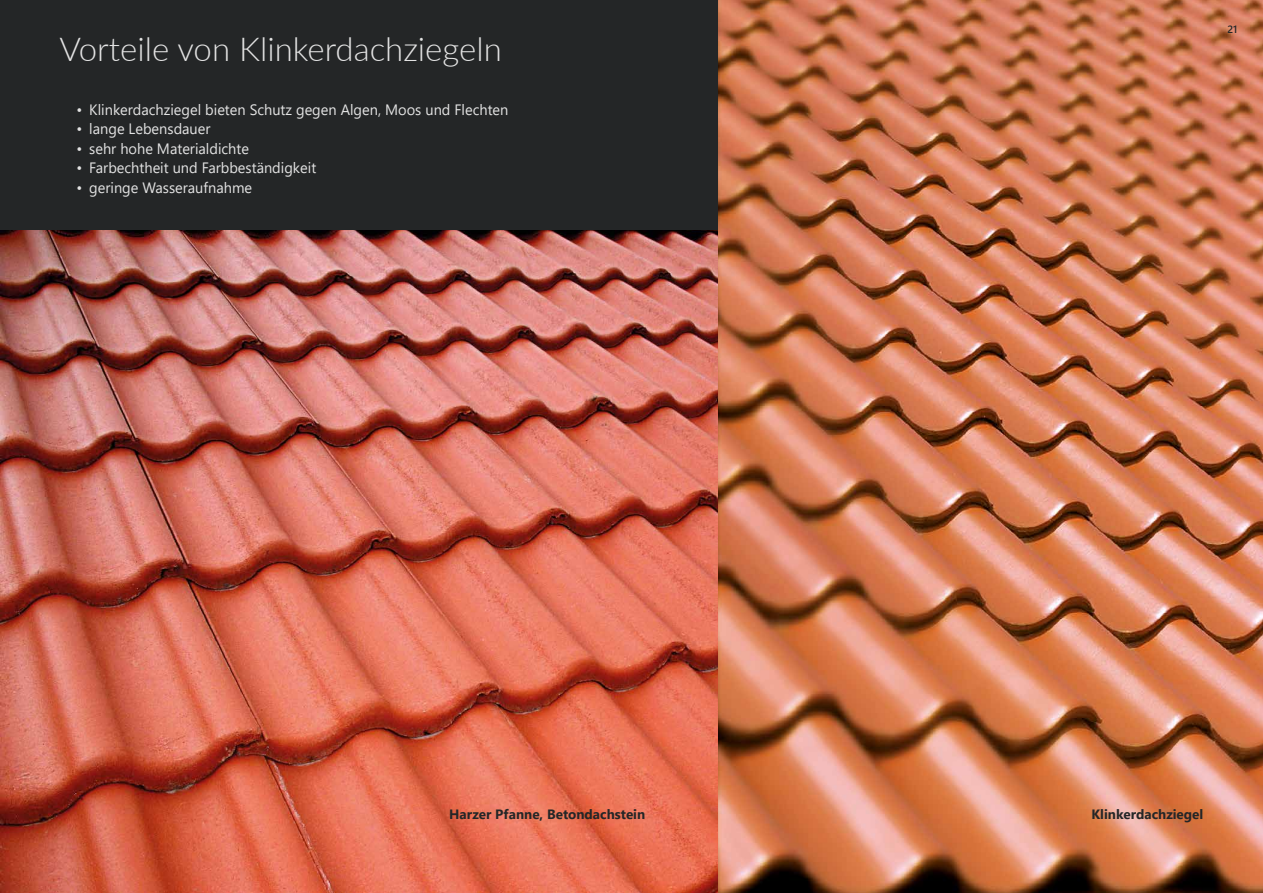
<style>
.page{position:relative;width:1263px;height:893px;background:#fff}
.page>*{position:absolute;margin:0;border:0;box-sizing:border-box;transform-origin:0 0}
.t1{font:300 33px "Lato";color:#e3e3e3}
.t2{font:15px "Segoe UI";color:#e3e3e3}
.t3{font:700 13.5px "Segoe UI";color:#242627}
.t4{font:600 10.5px "Segoe UI";color:#242627}
</style>
<div class="page">
<img style="left:717px;top:0;width:546px;height:893px">
<img style="left:0;top:230px;width:717px;height:663px">
<div style="left:0;top:0;width:717px;height:230px;background:#242627"></div>
<h1 class="t1" style="left:60px;top:26px;width:444px">Vorteile von Klinkerdachziegeln</h1>
<p class="t2" style="left:77px;top:95px;width:433px">• Klinkerdachziegel bieten Schutz gegen Algen, Moos und Flechten</p>
<p class="t2" style="left:77px;top:115px;width:136px">• lange Lebensdauer</p>
<p class="t2" style="left:77px;top:134px;width:174px">• sehr hohe Materialdichte</p>
<p class="t2" style="left:77px;top:154px;width:241px">• Farbechtheit und Farbbeständigkeit</p>
<p class="t2" style="left:77px;top:173px;width:177px">• geringe Wasseraufnahme</p>
<p class="t4" style="left:1227px;top:20px;width:12px">21</p>
<p class="t3" style="left:449px;top:802px;width:198px">Harzer Pfanne, Betondachstein</p>
<p class="t3" style="left:1091px;top:802px;width:113px">Klinkerdachziegel</p>
</div>
